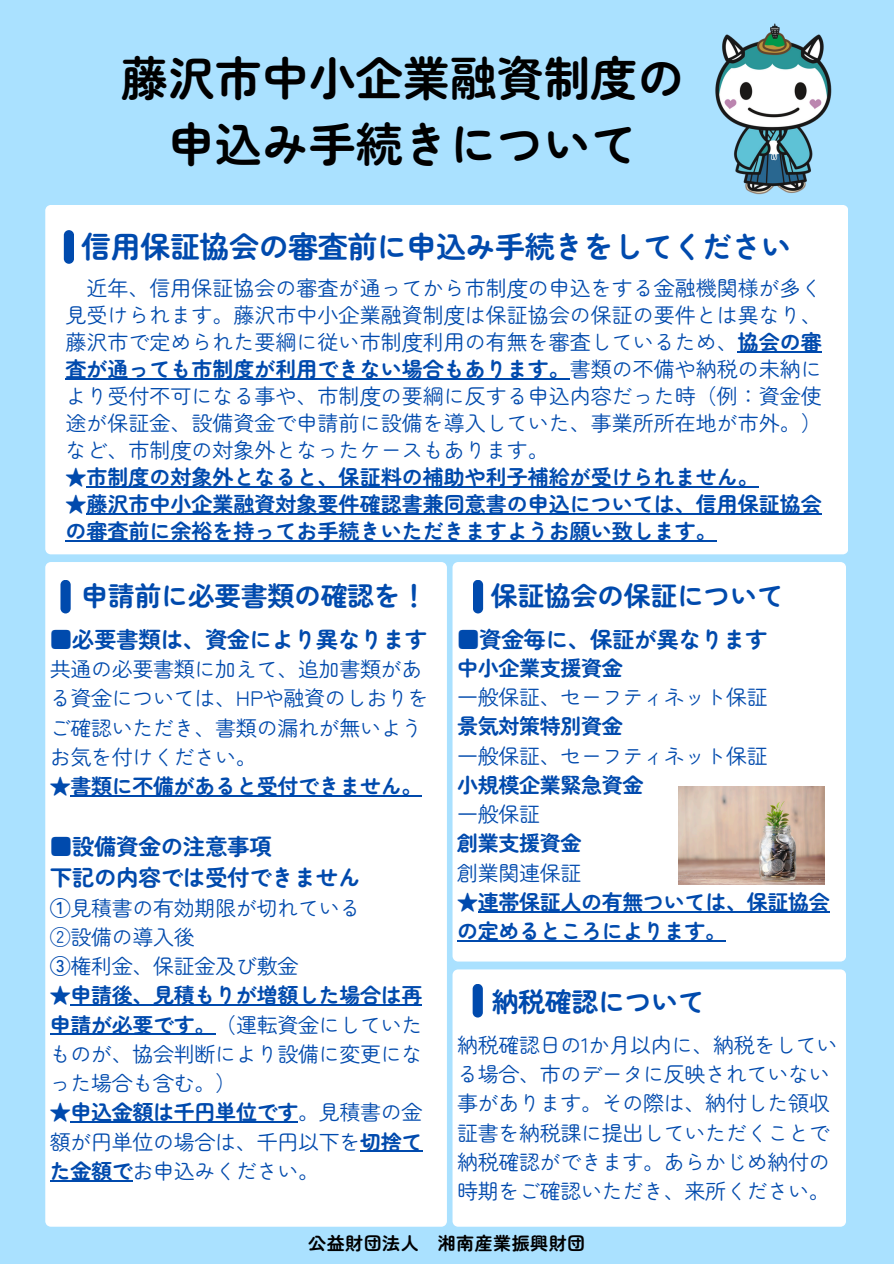
<style>
.page{position:relative;width:894px;height:1264px;background:#fff}
.page>*{position:absolute;margin:0;border:0;box-sizing:border-box;transform-origin:0 0}
.t1{font:700 46.95px/65.2px "Zen Maru Gothic";color:#000;text-align:center}
.t2{font:700 30px "Zen Maru Gothic";letter-spacing:-.015em;color:#004aad}
.t3{font:700 27px "Zen Maru Gothic";letter-spacing:-.015em;color:#004aad}
.t4{font:700 22.5px/31.5px "Zen Maru Gothic";letter-spacing:-.015em;color:#004aad}
.t5{font:21px/29.2px "Zen Maru Gothic";letter-spacing:-.015em;color:#004aad}
.t6{font:700 21px/29.2px "Zen Maru Gothic";color:#004aad}
.t7{font:700 18px "Zen Maru Gothic";letter-spacing:.025em;color:#000}
.s1{font-weight:700}
.s2{font-weight:400}
.s3{font-weight:500}
</style>
<div class="page">
<div style="left:0;top:0;width:893px;height:1263px;background:#aae1ff"></div>
<div style="left:45px;top:205px;width:802px;height:349px;background:#fff"></div>
<div style="left:452px;top:562px;width:393px;height:399px;background:#fff"></div>
<hr style="left:477px;top:911px;width:352px;height:1px;background:#004aad">
<hr style="left:457px;top:940px;width:268px;height:1px;background:#004aad">
<div style="left:64px;top:230px;width:10px;height:34px;background:#004aad;border-radius:5px"></div>
<div style="left:45px;top:562px;width:402px;height:664px;background:#fff"></div>
<hr style="left:70px;top:795px;width:352px;height:1px;background:#004aad">
<hr style="left:70px;top:1004px;width:352px;height:1px;background:#004aad">
<hr style="left:50px;top:1033px;width:165px;height:1px;background:#004aad">
<hr style="left:70px;top:1121px;width:228px;height:1px;background:#004aad">
<hr style="left:360px;top:1150px;width:62px;height:1px;background:#004aad">
<hr style="left:50px;top:1180px;width:82px;height:1px;background:#004aad">
<div style="left:60px;top:580px;width:11px;height:33px;background:#004aad;border-radius:5px"></div>
<div style="left:473px;top:580px;width:10px;height:33px;background:#004aad;border-radius:5px"></div>
<img style="left:711px;top:23px;width:123px;height:183px">
<div style="left:452px;top:969px;width:393px;height:257px;background:#fff"></div>
<div style="left:472px;top:983px;width:10px;height:34px;background:#004aad;border-radius:5px"></div>
<img style="left:678px;top:786px;width:146px;height:98px">
<hr style="left:737px;top:351px;width:84px;height:1px;background:#004aad">
<hr style="left:66px;top:378px;width:503px;height:1px;background:#004aad">
<hr style="left:87px;top:486px;width:671px;height:1px;background:#004aad">
<hr style="left:87px;top:513px;width:734px;height:1px;background:#004aad">
<hr style="left:66px;top:540px;width:650px;height:1px;background:#004aad">
<p class="t1" style="left:121px;top:43px;width:565px">藤沢市中小企業融資制度の申込み手続きについて</p>
<h4 class="t2" style="left:81px;top:223px;width:711px">信用保証協会の審査前に申込み手続きをしてください</h4>
<h4 class="t5" style="left:66px;top:273px;width:757px;line-height:27px;text-align:justify;text-indent:21px">近年、信用保証協会の審査が通ってから市制度の申込をする金融機関様が多く見受けられます。藤沢市中小企業融資制度は保証協会の保証の要件とは異なり、藤沢市で定められた要綱に従い市制度利用の有無を審査しているため、<span class="s1">協会の審査が通っても市制度が利用できない場合もあります。</span>書類の不備や納税の未納により受付不可になる事や、市制度の要綱に反する申込内容だった時（例：資金使途が保証金、設備資金で申請前に設備を導入していた、事業所所在地が市外。）など、市制度の対象外となったケースもあります。</h4>
<h4 class="t6" style="left:66px;top:461px;width:694px"><span class="s2">★</span>市制度の対象外となると、保証料の補助や利子補給が受けられません。</h4>
<h4 class="t6" style="left:66px;top:489px;width:757px;line-height:27px">★藤沢市中小企業融資対象要件確認書兼同意書の申込については、信用保証協会の審査前に余裕を持ってお手続きいただきますようお願い致します。</h4>
<p class="t3" style="left:81px;top:575px;width:347px">申請前に必要書類の確認を！</p>
<h2 class="t3" style="left:490px;top:575px;width:294px">保証協会の保証について</h2>
<h2 class="t4" style="left:50px;top:622px;width:379px"><span class="s3">■</span>必要書類は、資金により異なります</h2>
<h2 class="t5" style="left:50px;top:653px;width:380px">共通の必要書類に加えて、追加書類がある資金については、HPや融資のしおりをご確認いただき、書類の漏れが無いようお気を付けください。</h2>
<h2 class="t6" style="left:50px;top:770px;width:374px"><span class="s2">★</span>書類に不備があると受付できません。</h2>
<h4 class="t4" style="left:50px;top:829px;width:312px">■設備資金の注意事項<br>下記の内容では受付できません</h4>
<h4 class="t5" style="left:50px;top:891px;width:312px"><span class="s3">①</span>見積書の有効期限が切れている<br>②設備の導入後<br><span class="s3">③</span>権利金、保証金及び敷金</h4>
<h4 class="t5" style="left:50px;top:979px;width:374px;text-align:justify">★<span class="s1">申請後、見積もりが増額した場合は再申請が必要です。</span>（運転資金にしていたものが、協会判断により設備に変更になった場合も含む。）</h4>
<h4 class="t5" style="left:50px;top:1096px;width:374px;text-align:justify">★<span class="s1">申込金額は千円単位です</span>。見積書の金額が円単位の場合は、千円以下を<span class="s1">切捨てた金額で</span>お申込みください。</h4>
<h1 class="t4" style="left:457px;top:622px;width:312px">■資金毎に、保証が異なります</h1>
<h1 class="t5" style="left:457px;top:652px;width:312px"><span class="s1">中小企業支援資金<br></span>一般保証、セーフティネット保証<span class="s1">景気対策特別資金<br></span>一般保証、セーフティネット保証<span class="s1">小規模企業緊急資金<br></span>一般保証<br><span class="s1">創業支援資金<br></span>創業関連保証</h1>
<h1 class="t6" style="left:457px;top:886px;width:374px"><span class="s2">★</span>連帯保証人の有無ついては、保証協会の定めるところによります。</h1>
<h4 class="t3" style="left:491px;top:980px;width:215px">納税確認について</h4>
<h3 class="t5" style="left:457px;top:1029px;width:382px">納税確認日の1か月以内に、納税をしている場合、市のデータに反映されていない事があります。その際は、納付した領収証書を納税課に提出していただくことで納税確認ができます。あらかじめ納付の時期をご確認いただき、来所ください。</h3>
<h2 class="t7" style="left:308px;top:1228px;width:278px">公益財団法人 湘南産業振興財団</h2>
</div>
